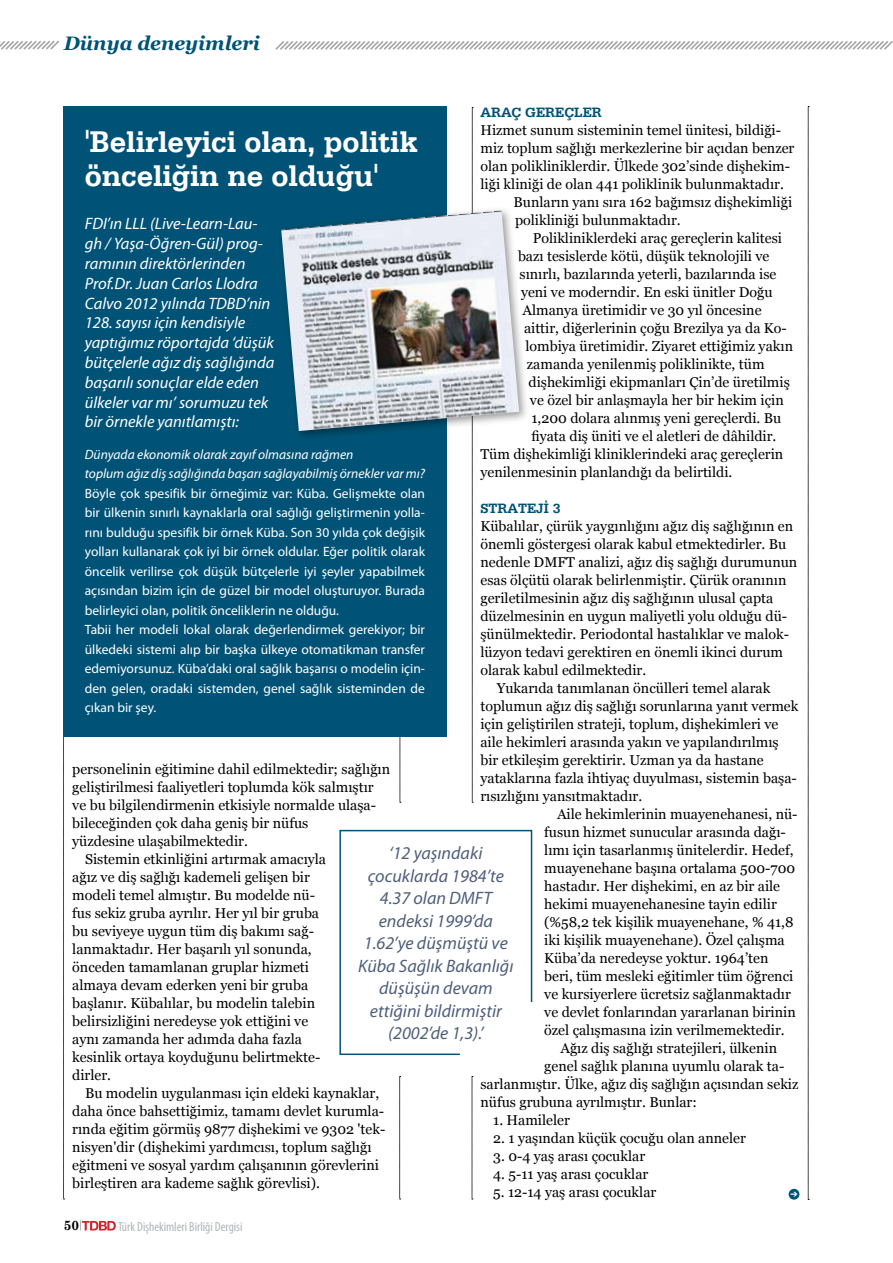
<style>
.page{position:relative;width:893px;height:1263px;background:#fff}
.page>*{position:absolute;margin:0;border:0;box-sizing:border-box;transform-origin:0 0}
.t1{font:700 31.5px/34.7px "Serifa BT";color:#fff}
.t2{font:italic 700 19.5px "Georgia";letter-spacing:-.005em;color:#005376}
.t3{font:italic 18px/22.5px "Myriad Pro";color:#4f5e7b;text-align:center}
.t4{font:italic 16.5px/19.8px "Myriad Pro";color:#fff}
.t5{font:14.25px "Georgia";color:#000}
.t6{font:700 14.25px "Serifa BT";color:#005376}
.t7{font:13.5px/19.5px "Myriad Pro";color:#fff}
.t8{font:700 13.5px "Century Schoolbook";color:#000}
.t9{font:condensed 13.05px "Myriad Pro";color:#b1b4b6}
.s1{font-style:italic}
</style>
<div class="page">
<svg style="left:0;top:40px;width:59px;height:10px"></svg>
<svg style="left:80px;top:1220px;width:36px;height:10px"></svg>
<svg style="left:63px;top:737px;width:2px;height:463px"></svg>
<svg style="left:808px;top:106px;width:1px;height:1094px"></svg>
<svg style="left:400px;top:737px;width:1px;height:66px"></svg>
<svg style="left:399px;top:1076px;width:2px;height:124px"></svg>
<svg style="left:472px;top:107px;width:1px;height:696px"></svg>
<svg style="left:472px;top:1076px;width:1px;height:124px"></svg>
<svg style="left:275px;top:41px;width:618px;height:9px"></svg>
<div style="left:63px;top:106px;width:383px;height:631px;background:#005376"></div>
<div style="left:277px;top:206px;width:253px;height:236px;background:#000;opacity:.4"></div>
<img style="left:281px;top:211px;width:238px;height:220px">
<svg style="left:339px;top:829px;width:194px;height:227px"></svg>
<div style="left:789px;top:1189px;width:10px;height:10px;background:#005376;border-radius:50%"></div>
<p class="t2" style="left:64px;top:32px;width:198px">Dünya deneyimleri</p>
<p class="t6" style="left:480px;top:104px;width:123px">ARAÇ GEREÇLER</p>
<p class="t5" style="left:480px;top:122px;width:302px">Hizmet sunum sisteminin temel ünitesi, bildiği-</p>
<p class="t5" style="left:480px;top:140px;width:315px">miz toplum sağlığı merkezlerine bir açıdan benzer</p>
<p class="t5" style="left:480px;top:158px;width:311px">olan polikliniklerdir. Ülkede 302’sinde dişhekim-</p>
<p class="t5" style="left:480px;top:176px;width:305px">liği kliniği de olan 441 poliklinik bulunmaktadır.</p>
<p class="t5" style="left:513px;top:194px;width:280px">Bunların yanı sıra 162 bağımsız dişhekimliği</p>
<p class="t5" style="left:515px;top:212px;width:167px">polikliniği bulunmaktadır.</p>
<p class="t5" style="left:533px;top:230px;width:251px">Polikliniklerdeki araç gereçlerin kalitesi</p>
<p class="t5" style="left:518px;top:248px;width:253px">bazı tesislerde kötü, düşük teknolojili ve</p>
<p class="t5" style="left:519px;top:266px;width:258px">sınırlı, bazılarında yeterli, bazılarında ise</p>
<p class="t5" style="left:521px;top:284px;width:253px">yeni ve moderndir. En eski ünitler Doğu</p>
<p class="t5" style="left:522px;top:302px;width:241px">Almanya üretimidir ve 30 yıl öncesine</p>
<p class="t5" style="left:524px;top:320px;width:264px">aittir, diğerlerinin çoğu Brezilya ya da Ko-</p>
<p class="t5" style="left:525px;top:338px;width:269px">lombiya üretimidir. Ziyaret ettiğimiz yakın</p>
<p class="t5" style="left:527px;top:356px;width:239px">zamanda yenilenmiş poliklinikte, tüm</p>
<p class="t5" style="left:528px;top:374px;width:263px">dişhekimliği ekipmanları Çin’de üretilmiş</p>
<p class="t5" style="left:530px;top:392px;width:255px">ve özel bir anlaşmayla her bir hekim için</p>
<p class="t5" style="left:531px;top:410px;width:251px">1,200 dolara alınmış yeni gereçlerdi. Bu</p>
<p class="t5" style="left:531px;top:428px;width:247px">fiyata diş üniti ve el aletleri de dâhildir.</p>
<p class="t5" style="left:480px;top:446px;width:304px">Tüm dişhekimliği kliniklerindeki araç gereçlerin</p>
<p class="t5" style="left:480px;top:464px;width:253px">yenilenmesinin planlandığı da belirtildi.</p>
<p class="t6" style="left:480px;top:499px;width:81px">STRATEJİ 3</p>
<p class="t5" style="left:480px;top:518px;width:314px">Kübalılar, çürük yaygınlığını ağız diş sağlığının en</p>
<p class="t5" style="left:480px;top:536px;width:307px">önemli göstergesi olarak kabul etmektedirler. Bu</p>
<p class="t5" style="left:480px;top:554px;width:318px">nedenle DMFT analizi, ağız diş sağlığı durumunun</p>
<p class="t5" style="left:480px;top:572px;width:308px">esas ölçütü olarak belirlenmiştir. Çürük oranının</p>
<p class="t5" style="left:480px;top:590px;width:294px">geriletilmesinin ağız diş sağlığının ulusal çapta</p>
<p class="t5" style="left:480px;top:608px;width:308px">düzelmesinin en uygun maliyetli yolu olduğu dü-</p>
<p class="t5" style="left:480px;top:626px;width:310px">şünülmektedir. Periodontal hastalıklar ve malok-</p>
<p class="t5" style="left:480px;top:644px;width:304px">lüzyon tedavi gerektiren en önemli ikinci durum</p>
<p class="t5" style="left:480px;top:662px;width:167px">olarak kabul edilmektedir.</p>
<p class="t5" style="left:497px;top:680px;width:275px">Yukarıda tanımlanan öncülleri temel alarak</p>
<p class="t5" style="left:480px;top:698px;width:320px">toplumun ağız diş sağlığı sorunlarına yanıt vermek</p>
<p class="t5" style="left:480px;top:716px;width:299px">için geliştirilen strateji, toplum, dişhekimleri ve</p>
<p class="t5" style="left:480px;top:734px;width:300px">aile hekimleri arasında yakın ve yapılandırılmış</p>
<p class="t5" style="left:480px;top:752px;width:285px">bir etkileşim gerektirir. Uzman ya da hastane</p>
<p class="t5" style="left:480px;top:770px;width:318px">yataklarına fazla ihtiyaç duyulması, sistemin başa-</p>
<p class="t5" style="left:480px;top:788px;width:163px">rısızlığını yansıtmaktadır.</p>
<p class="t5" style="left:557px;top:806px;width:242px">Aile hekimlerinin muayenehanesi, nü-</p>
<p class="t5" style="left:544px;top:824px;width:243px">fusun hizmet sunucular arasında dağı-</p>
<p class="t5" style="left:544px;top:842px;width:251px">lımı için tasarlanmış ünitelerdir. Hedef,</p>
<p class="t5" style="left:544px;top:860px;width:252px">muayenehane başına ortalama 500-700</p>
<p class="t5" style="left:544px;top:878px;width:237px">hastadır. Her dişhekimi, en az bir aile</p>
<p class="t5" style="left:544px;top:896px;width:234px">hekimi muayenehanesine tayin edilir</p>
<p class="t5" style="left:544px;top:914px;width:251px">(%58,2 tek kişilik muayenehane, % 41,8</p>
<p class="t5" style="left:544px;top:932px;width:242px">iki kişilik muayenehane). Özel çalışma</p>
<p class="t5" style="left:544px;top:950px;width:226px">Küba’da neredeyse yoktur. 1964’ten</p>
<p class="t5" style="left:544px;top:968px;width:251px">beri, tüm mesleki eğitimler tüm öğrenci</p>
<p class="t5" style="left:544px;top:986px;width:248px">ve kursiyerlere ücretsiz sağlanmaktadır</p>
<p class="t5" style="left:544px;top:1004px;width:253px">ve devlet fonlarından yararlanan birinin</p>
<p class="t5" style="left:544px;top:1022px;width:242px">özel çalışmasına izin verilmemektedir.</p>
<p class="t5" style="left:560px;top:1040px;width:218px">Ağız diş sağlığı stratejileri, ülkenin</p>
<p class="t5" style="left:544px;top:1058px;width:242px">genel sağlık planına uyumlu olarak ta-</p>
<p class="t5" style="left:480px;top:1076px;width:319px">sarlanmıştır. Ülke, ağız diş sağlığın açısından sekiz</p>
<p class="t5" style="left:480px;top:1094px;width:218px">nüfus grubuna ayrılmıştır. Bunlar:</p>
<p class="t5" style="left:493px;top:1112px;width:78px">1. Hamileler</p>
<p class="t5" style="left:493px;top:1130px;width:254px">2. 1 yaşından küçük çocuğu olan anneler</p>
<p class="t5" style="left:493px;top:1148px;width:154px">3. 0-4 yaş arası çocuklar</p>
<p class="t5" style="left:493px;top:1166px;width:157px">4. 5-11 yaş arası çocuklar</p>
<p class="t5" style="left:493px;top:1184px;width:165px">5. 12-14 yaş arası çocuklar</p>
<p class="t1" style="left:85px;top:123px;width:335px">'Belirleyici olan, politik önceliğin ne olduğu'</p>
<p class="t4" style="left:85px;top:214px;width:191px">FDI’ın LLL (Live-Learn-Lau&shy;gh / Yaşa-Öğren-Gül) prog&shy;ramının direktörlerinden<br>Prof.Dr. Juan Carlos Llodra<br>Calvo 2012 yılında TDBD’nin<br>128. sayısı için kendisiyle yaptığımız röportajda ‘düşük bütçelerle ağız diş sağlığında başarılı sonuçlar elde eden ülkeler var mı’ sorumuzu tek bir örnekle yanıtlamıştı:</p>
<p class="t7" style="left:85px;top:444px;width:342px"><span class="s1">Dünyada ekonomik olarak zayıf olmasına rağmen<br>toplum ağız diş sağlığında başarı sağlayabilmiş örnekler var mı?<br></span>Böyle çok spesifik bir örneğimiz var: Küba. Gelişmekte olan bir ülkenin sınırlı kaynaklarla oral sağlığı geliştirmenin yolla&shy;rını bulduğu spesifik bir örnek Küba. Son 30 yılda çok değişik yolları kullanarak çok iyi bir örnek oldular. Eğer politik olarak öncelik verilirse çok düşük bütçelerle iyi şeyler yapabilmek açısından bizim için de güzel bir model oluşturuyor. Burada belirleyici olan, politik önceliklerin ne olduğu.<br>Tabii her modeli lokal olarak değerlendirmek gerekiyor; bir ülkedeki sistemi alıp bir başka ülkeye otomatikman transfer edemiyorsunuz. Küba’daki oral sağlık başarısı o modelin için&shy;den gelen, oradaki sistemden, genel sağlık sisteminden de çıkan bir şey.</p>
<p class="t5" style="left:72px;top:761px;width:319px">personelinin eğitimine dahil edilmektedir; sağlığın</p>
<p class="t5" style="left:72px;top:779px;width:303px">geliştirilmesi faaliyetleri toplumda kök salmıştır</p>
<p class="t5" style="left:72px;top:797px;width:305px">ve bu bilgilendirmenin etkisiyle normalde ulaşa-</p>
<p class="t5" style="left:72px;top:815px;width:238px">bileceğinden çok daha geniş bir nüfus</p>
<p class="t5" style="left:72px;top:833px;width:177px">yüzdesine ulaşabilmektedir.</p>
<p class="t5" style="left:85px;top:851px;width:243px">Sistemin etkinliğini artırmak amacıyla</p>
<p class="t5" style="left:72px;top:869px;width:239px">ağız ve diş sağlığı kademeli gelişen bir</p>
<p class="t5" style="left:72px;top:887px;width:244px">modeli temel almıştır. Bu modelde nü-</p>
<p class="t5" style="left:72px;top:905px;width:248px">fus sekiz gruba ayrılır. Her yıl bir gruba</p>
<p class="t5" style="left:72px;top:923px;width:243px">bu seviyeye uygun tüm diş bakımı sağ-</p>
<p class="t5" style="left:72px;top:941px;width:241px">lanmaktadır. Her başarılı yıl sonunda,</p>
<p class="t5" style="left:72px;top:959px;width:238px">önceden tamamlanan gruplar hizmeti</p>
<p class="t5" style="left:72px;top:977px;width:237px">almaya devam ederken yeni bir gruba</p>
<p class="t5" style="left:72px;top:995px;width:244px">başlanır. Kübalılar, bu modelin talebin</p>
<p class="t5" style="left:72px;top:1013px;width:237px">belirsizliğini neredeyse yok ettiğini ve</p>
<p class="t5" style="left:72px;top:1031px;width:231px">aynı zamanda her adımda daha fazla</p>
<p class="t5" style="left:72px;top:1049px;width:250px">kesinlik ortaya koyduğunu belirtmekte-</p>
<p class="t5" style="left:72px;top:1067px;width:40px">dirler.</p>
<p class="t5" style="left:85px;top:1085px;width:296px">Bu modelin uygulanması için eldeki kaynaklar,</p>
<p class="t5" style="left:72px;top:1103px;width:313px">daha önce bahsettiğimiz, tamamı devlet kurumla-</p>
<p class="t5" style="left:72px;top:1121px;width:315px">rında eğitim görmüş 9877 dişhekimi ve 9302 'tek-</p>
<p class="t5" style="left:72px;top:1139px;width:301px">nisyen'dir (dişhekimi yardımcısı, toplum sağlığı</p>
<p class="t5" style="left:72px;top:1157px;width:308px">eğitmeni ve sosyal yardım çalışanının görevlerini</p>
<p class="t5" style="left:72px;top:1175px;width:249px">birleştiren ara kademe sağlık görevlisi).</p>
<p class="t3" style="left:358px;top:842px;width:157px">‘12 yaşındaki çocuklarda 1984’te<br>4.37 olan DMFT endeksi 1999’da<br>1.62’ye düşmüştü ve<br>Küba Sağlık Bakanlığı düşüşün devam ettiğini bildirmiştir (2002’de 1,3).’</p>
<p class="t8" style="left:64px;top:1215px;width:17px">50</p>
<p class="t9" style="left:118px;top:1218px;width:126px">Türk Dişhekimleri Birliği Dergisi</p>
</div>
